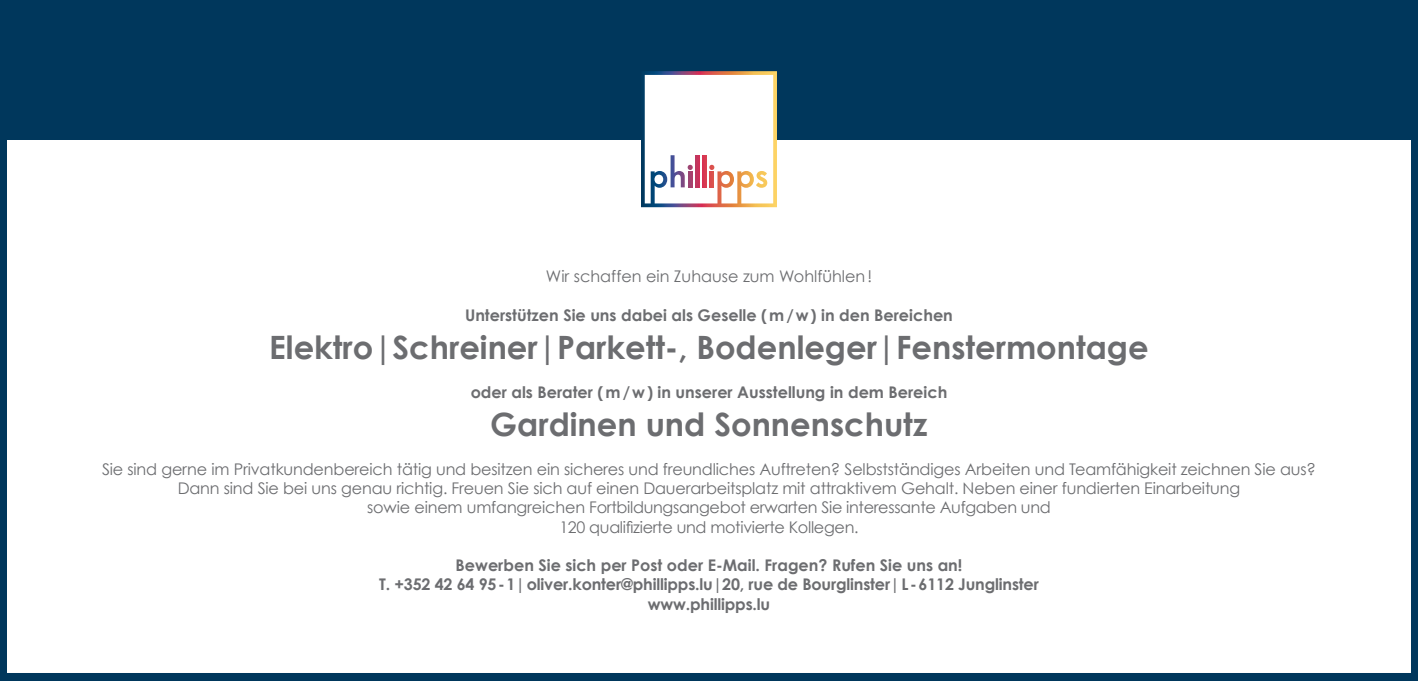
<style>
.page{position:relative;width:1418px;height:681px;background:#fff}
.page>*{position:absolute;margin:0;border:0;box-sizing:border-box;transform-origin:0 0}
.t1{font:700 32.2px "Century Gothic";color:#6c6d70}
.t2{font:16px "Century Gothic";letter-spacing:-.01em;color:#6c6d70}
.t3{font:700 16px "Century Gothic";color:#6c6d70}
</style>
<div class="page">
<div style="left:0;top:0;width:1417px;height:680px;border:8px solid #00375c"></div>
<div style="left:0;top:0;width:1417px;height:139px;background:#00375c"></div>
<svg style="left:641px;top:71px;width:136px;height:136px"></svg>
<p class="t2" style="left:546px;top:266px;width:328px">Wir schaffen ein Zuhause zum Wohlfühlen!</p>
<p class="t3" style="left:465px;top:304px;width:489px">Unterstützen Sie uns dabei als Geselle (m/w) in den Bereichen</p>
<p class="t1" style="left:269px;top:327px;width:880px">Elektro|Schreiner|Parkett-, Bodenleger|Fenstermontage</p>
<p class="t3" style="left:470px;top:381px;width:478px">oder als Berater (m/w) in unserer Ausstellung in dem Bereich</p>
<p class="t1" style="left:490px;top:404px;width:439px">Gardinen und Sonnenschutz</p>
<p class="t2" style="left:102px;top:459px;width:1215px">Sie sind gerne im Privatkundenbereich tätig und besitzen ein sicheres und freundliches Auftreten? Selbstständiges Arbeiten und Teamfähigkeit zeichnen Sie aus?</p>
<p class="t2" style="left:178px;top:478px;width:1064px">Dann sind Sie bei uns genau richtig. Freuen Sie sich auf einen Dauerarbeitsplatz mit attraktivem Gehalt. Neben einer fundierten Einarbeitung</p>
<p class="t2" style="left:367px;top:497px;width:685px">sowie einem umfangreichen Fortbildungsangebot erwarten Sie interessante Aufgaben und</p>
<p class="t2" style="left:559px;top:517px;width:301px">120 qualifizierte und motivierte Kollegen.</p>
<p class="t3" style="left:455px;top:555px;width:508px">Bewerben Sie sich per Post oder E-Mail. Fragen? Rufen Sie uns an!</p>
<p class="t3" style="left:379px;top:574px;width:661px">T. +352 42 64 95-1|oliver.konter@phillipps.lu|20, rue de Bourglinster|L-6112 Junglinster</p>
<p class="t3" style="left:647px;top:593px;width:124px">www.phillipps.lu</p>
</div>
